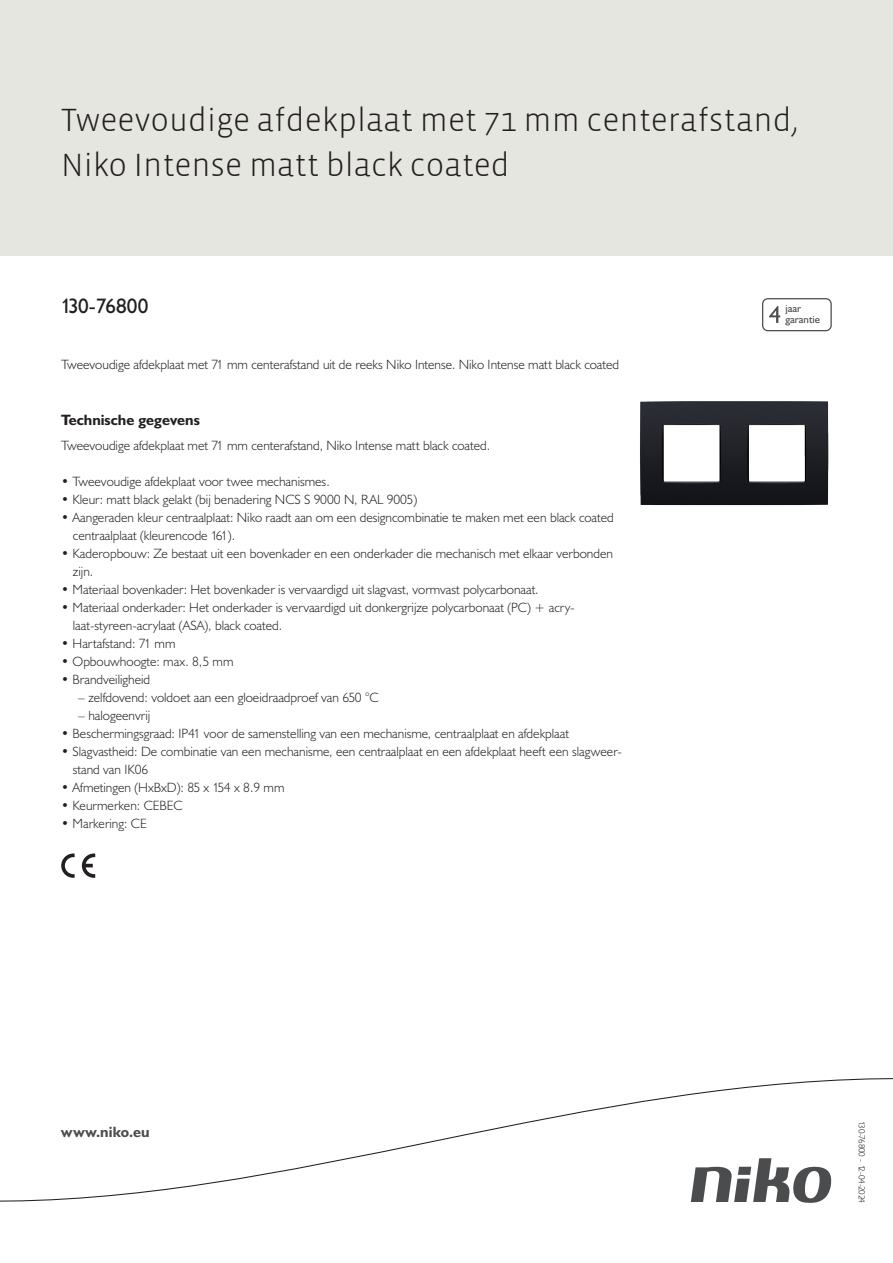
<style>
.page{position:relative;width:893px;height:1263px;background:#fff}
.page>*{position:absolute;margin:0;border:0;box-sizing:border-box;transform-origin:0 0}
.Title_datasheets{font:300 33px/45px "Vista Sans";color:#231f20}
.Article_number{font:21px "Humanist 521 BT";letter-spacing:-.015em;color:#231f20}
.Titles_parts{font:700 15px "Humanist 521 BT";color:#231f20}
.titel_afbeelding{font:700 15px "Humanist 521 BT";letter-spacing:.005em;color:#4b4c4d}
.USP_Bullets{font:300 13.5px/18px "Humanist 521 BT";color:#231f20}
.Platte_tekst_CAB{font:300 13.5px "Humanist 521 BT";color:#231f20}
.USP_Bullets_level_2{font:300 13.5px "Humanist 521 BT";color:#231f20}
.t1{font:10.8px/10.8px "Humanist 521 BT";color:#4b4c4d}
.Revision{font:300 9px "Humanist 521 BT";letter-spacing:-.04em;color:#231f20}
</style>
<div class="page">
<div style="left:0;top:0;width:893px;height:255px;background:#e6e6e0"></div>
<svg style="left:82px;top:853px;width:13px;height:25px"></svg>
<svg style="left:61px;top:853px;width:14px;height:25px"></svg>
<svg style="left:762px;top:298px;width:70px;height:33px"></svg>
<svg style="left:0;top:1078px;width:893px;height:125px"></svg>
<img style="left:640px;top:401px;width:189px;height:105px">
<p class="Title_datasheets" style="left:61px;top:98px;width:738px">Tweevoudige afdekplaat met 71 mm centerafstand,<br>Niko Intense matt black coated</p>
<p class="Article_number" style="left:61px;top:293px;width:89px">130-76800</p>
<p class="t1" style="left:785px;top:303px;width:36px">jaar garantie</p>
<p class="Platte_tekst_CAB" style="left:61px;top:356px;width:559px">Tweevoudige afdekplaat met 71 mm centerafstand uit de reeks Niko Intense. Niko Intense matt black coated</p>
<p class="Titles_parts" style="left:61px;top:411px;width:140px">Technische gegevens</p>
<p class="Platte_tekst_CAB" style="left:61px;top:437px;width:430px">Tweevoudige afdekplaat met 71 mm centerafstand, Niko Intense matt black coated.</p>
<p class="USP_Bullets" style="left:61px;top:472px;width:270px">• Tweevoudige afdekplaat voor twee mechanismes.</p>
<p class="USP_Bullets" style="left:61px;top:490px;width:357px">• Kleur: matt black gelakt (bij benadering NCS S 9000 N, RAL 9005)</p>
<p class="USP_Bullets" style="left:73px;top:508px;width:542px;text-indent:-12px">• Aangeraden kleur centraalplaat: Niko raadt aan om een designcombinatie te maken met een black coated centraalplaat (kleurencode 161).</p>
<p class="USP_Bullets" style="left:73px;top:544px;width:542px;text-indent:-12px">• Kaderopbouw: Ze bestaat uit een bovenkader en een onderkader die mechanisch met elkaar verbonden zijn.</p>
<p class="USP_Bullets" style="left:61px;top:580px;width:479px">• Materiaal bovenkader: Het bovenkader is vervaardigd uit slagvast, vormvast polycarbonaat.</p>
<p class="USP_Bullets" style="left:73px;top:598px;width:503px;text-indent:-12px">• Materiaal onderkader: Het onderkader is vervaardigd uit donkergrijze polycarbonaat (PC) + acry&shy;laat-styreen-acrylaat (ASA), black coated.</p>
<p class="USP_Bullets" style="left:61px;top:634px;width:116px">• Hartafstand: 71 mm</p>
<p class="USP_Bullets" style="left:61px;top:652px;width:174px">• Opbouwhoogte: max. 8,5 mm</p>
<p class="USP_Bullets" style="left:61px;top:670px;width:91px">• Brandveiligheid</p>
<p class="USP_Bullets_level_2" style="left:78px;top:689px;width:302px">– zelfdovend: voldoet aan een gloeidraadproef van 650 °C</p>
<p class="USP_Bullets_level_2" style="left:78px;top:707px;width:73px">– halogeenvrij</p>
<p class="USP_Bullets" style="left:61px;top:724px;width:509px">• Beschermingsgraad: IP41 voor de samenstelling van een mechanisme, centraalplaat en afdekplaat</p>
<p class="USP_Bullets" style="left:73px;top:742px;width:550px;text-indent:-12px">• Slagvastheid: De combinatie van een mechanisme, een centraalplaat en een afdekplaat heeft een slagweer&shy;stand van IK06</p>
<p class="USP_Bullets" style="left:61px;top:778px;width:225px">• Afmetingen (HxBxD): 85 x 154 x 8.9 mm</p>
<p class="USP_Bullets" style="left:61px;top:796px;width:123px">• Keurmerken: CEBEC</p>
<p class="USP_Bullets" style="left:61px;top:814px;width:87px">• Markering: CE</p>
<p class="titel_afbeelding" style="left:61px;top:1122px;width:90px">www.niko.eu</p>
<p class="Revision" style="left:868px;top:1121px;width:83px;rotate:90deg">130-76800 - 12-04-2024</p>
</div>
